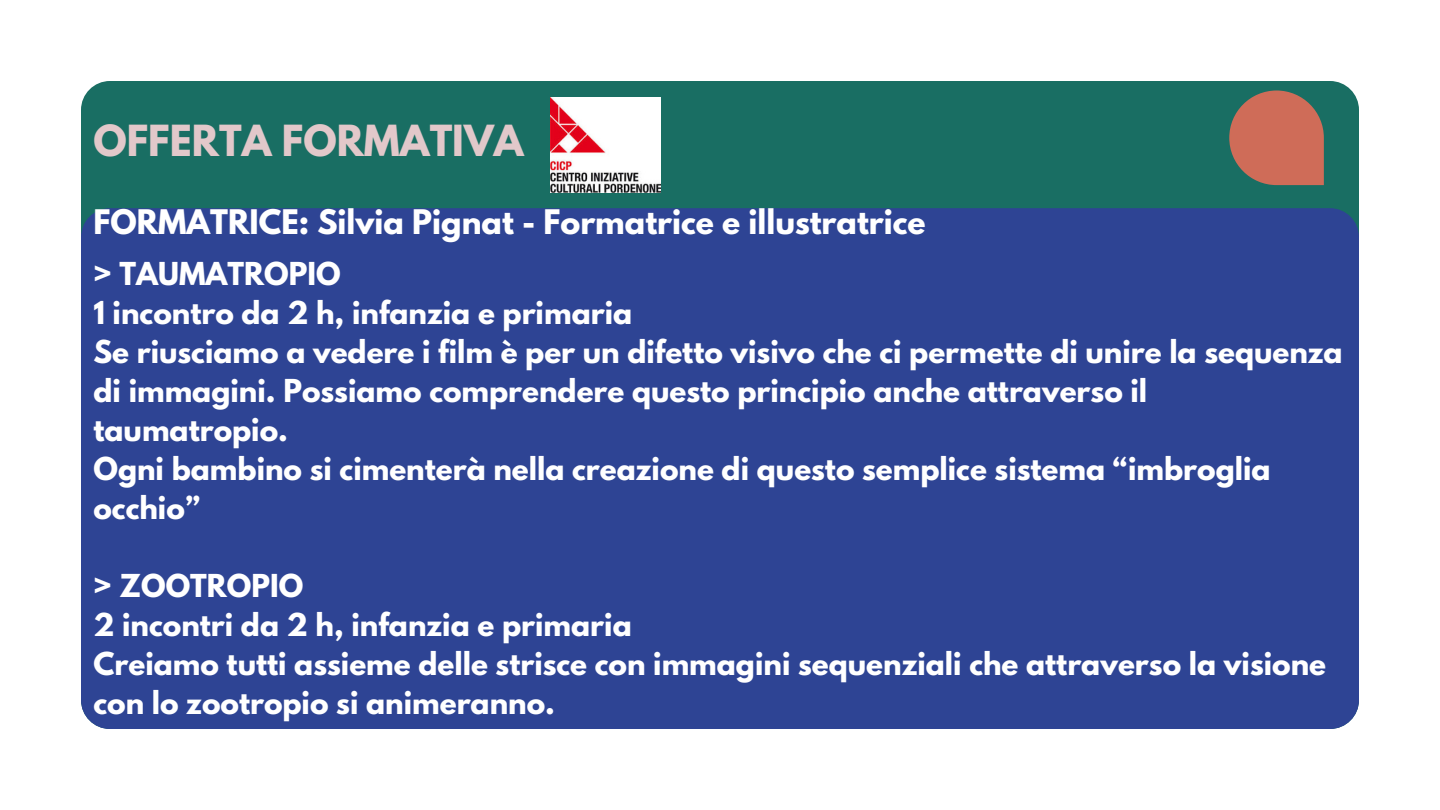
<style>
.page{position:relative;width:1440px;height:810px;background:#fff}
.page>*{position:absolute;margin:0;border:0;box-sizing:border-box;transform-origin:0 0}
.t1{font:700 38px "League Spartan";color:#e2c8ca}
.t2{font:700 30px "League Spartan";color:#fff}
.t3{font:700 28px/39px "League Spartan";color:#fff}
</style>
<div class="page">
<div style="left:81px;top:81px;width:1278px;height:648px;background:#196e63;border-radius:29px"></div>
<div style="left:81px;top:208px;width:1278px;height:521px;background:#2e4494;border-radius:29px"></div>
<svg style="left:1229px;top:91px;width:95px;height:94px"></svg>
<img style="left:550px;top:98px;width:111px;height:94px">
<p class="t1" style="left:93px;top:121px;width:432px">OFFERTA FORMATIVA</p>
<p class="t2" style="left:93px;top:207px;width:834px">FORMATRICE: Silvia Pignat - Formatrice e illustratrice</p>
<p class="t3" style="left:93px;top:258px;width:249px">&gt; TAUMATROPIO</p>
<p class="t3" style="left:93px;top:297px;width:540px">1 incontro da 2 h, infanzia e primaria</p>
<p class="t3" style="left:93px;top:336px;width:1251px">Se riusciamo a vedere i film è per un difetto visivo che ci permette di unire la sequenza di immagini. Possiamo comprendere questo principio anche attraverso il taumatropio.</p>
<p class="t3" style="left:93px;top:453px;width:1179px">Ogni bambino si cimenterà nella creazione di questo semplice sistema “imbroglia occhio”</p>
<p class="t3" style="left:93px;top:570px;width:211px">&gt; ZOOTROPIO</p>
<p class="t3" style="left:93px;top:609px;width:540px">2 incontri da 2 h, infanzia e primaria</p>
<p class="t3" style="left:93px;top:648px;width:1234px">Creiamo tutti assieme delle strisce con immagini sequenziali che attraverso la visione con lo zootropio si animeranno.</p>
</div>
